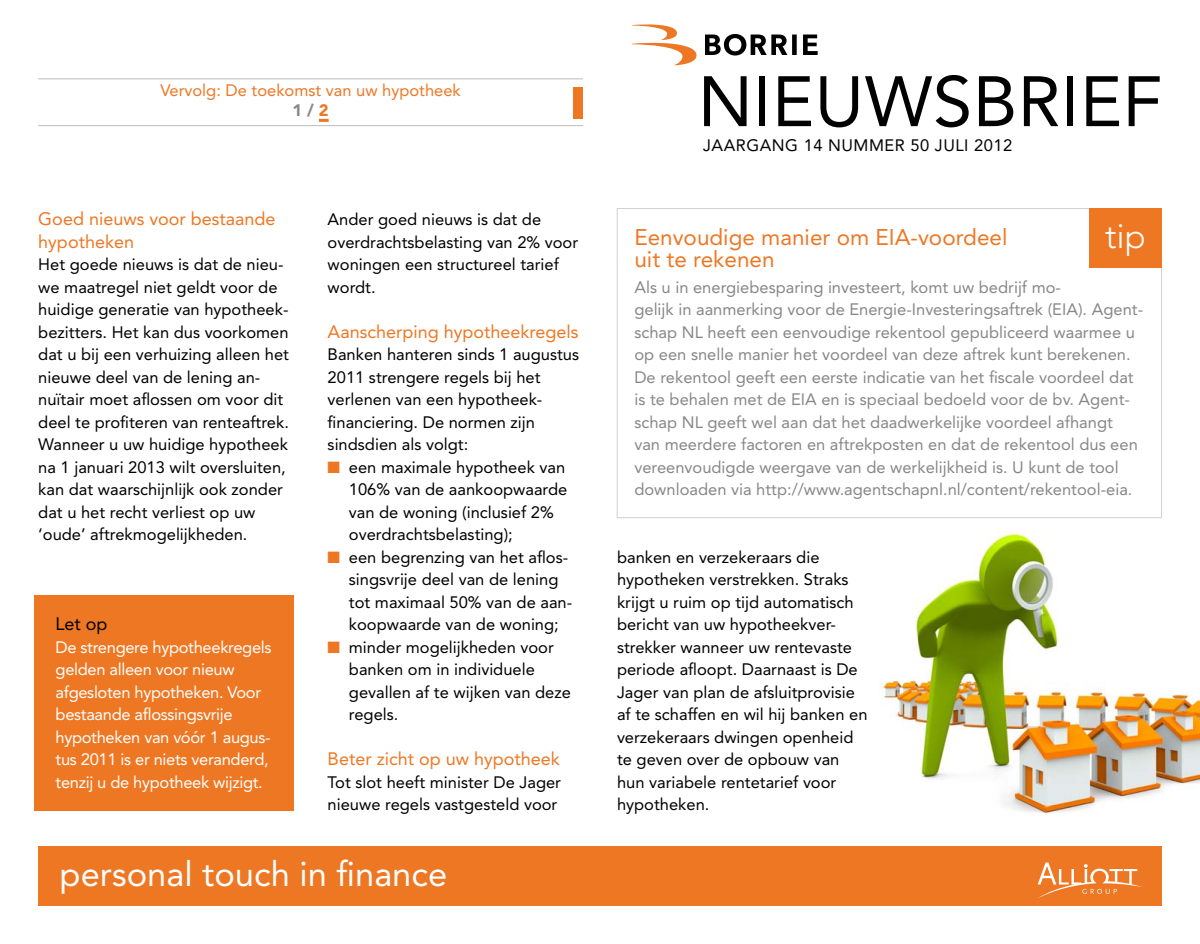
<style>
.page{position:relative;width:1200px;height:944px;background:#fff}
.page>*{position:absolute;margin:0;border:0;box-sizing:border-box;transform-origin:0 0}
.t1{font:70.5px "Avenir LT";letter-spacing:.005em;color:#000}
.t2{font:34.5px "Avenir LT";color:#fff}
.t3{font:300 34.5px "Avenir LT";color:#fff}
.t4{font:22.5px/22.5px "Avenir LT";color:#ee7723}
.t5{font:18px/22.5px "Avenir LT";color:#ee7723}
.t6{font:18px "Avenir LT";color:#000}
.t7{font:16.5px/22.5px "Avenir LT";color:#000}
.t8{font:16.5px/22.5px "Avenir LT";color:#878787}
.t9{font:16.5px/22.5px "Avenir LT";letter-spacing:-.02em;color:#fff}
.t10{font:16.5px/19.5px "Avenir LT";color:#ee7723;text-align:center}
.t11{font:16.5px "Avenir LT";letter-spacing:.03em;color:#000}
.s1{font-weight:900;color:#878787}
.s2{font-weight:900}
.s3{color:#ee7723}
</style>
<div class="page">
<div style="left:35px;top:595px;width:258px;height:215px;background:#ee7723"></div>
<img style="left:879px;top:533px;width:320px;height:281px">
<div style="left:38px;top:846px;width:1123px;height:60px;background:#ee7723"></div>
<svg style="left:1037px;top:863px;width:104px;height:35px"></svg>
<svg style="left:632px;top:24px;width:64px;height:41px"></svg>
<svg style="left:705px;top:34px;width:112px;height:22px"></svg>
<div style="left:1089px;top:208px;width:72px;height:60px;background:#ee7723"></div>
<div style="left:573px;top:87px;width:10px;height:31px;background:#ee7723"></div>
<hr style="left:38px;top:79px;width:545px;height:1px;background:#bcbcbc">
<svg style="left:319px;top:119px;width:9px;height:3px"></svg>
<hr style="left:38px;top:125px;width:545px;height:1px;background:#bcbcbc">
<p class="t10" style="left:160px;top:81px;width:302px">Vervolg: De toekomst van uw hypotheek<br><span class="s1">1 /</span> <span class="s2">2</span></p>
<p class="t5" style="left:38px;top:208px;width:239px">Goed nieuws voor bestaande hypotheken</p>
<p class="t7" style="left:38px;top:254px;width:252px">Het goede nieuws is dat de nieu&shy;we maatregel niet geldt voor de huidige generatie van hypotheek&shy;bezitters. Het kan dus voorkomen dat u bij een verhuizing alleen het nieuwe deel van de lening an&shy;nuïtair moet aflossen om voor dit deel te profiteren van renteaftrek.<br>Wanneer u uw huidige hypotheek na 1 januari 2013 wilt oversluiten, kan dat waarschijnlijk ook zonder dat u het recht verliest op uw ‘oude’ aftrekmogelijkheden.</p>
<p class="t6" style="left:56px;top:614px;width:54px">Let op</p>
<p class="t9" style="left:56px;top:636px;width:217px">De strengere hypotheekregels gelden alleen voor nieuw afgesloten hypotheken. Voor bestaande aflossingsvrije hypotheken van vóór 1 augus&shy;tus 2011 is er niets veranderd, tenzij u de hypotheek wijzigt.</p>
<p class="t7" style="left:327px;top:209px;width:252px">Ander goed nieuws is dat de overdrachtsbelasting van 2% voor woningen een structureel tarief wordt.</p>
<p class="t5" style="left:327px;top:321px;width:252px">Aanscherping hypotheekregels</p>
<p class="t7" style="left:327px;top:344px;width:253px">Banken hanteren sinds 1 augustus<br>2011 strengere regels bij het verlenen van een hypotheek&shy;financiering. De normen zijn sindsdien als volgt:</p>
<p class="t7" style="left:349px;top:456px;width:220px;text-indent:-21px"><span class="s3">■</span> een maximale hypotheek van<br>106% van de aankoopwaarde van de woning (inclusief 2% overdrachtsbelasting);</p>
<p class="t7" style="left:349px;top:546px;width:225px;text-indent:-21px"><span class="s3">■</span> een begrenzing van het aflos&shy;singsvrije deel van de lening tot maximaal 50% van de aan&shy;koopwaarde van de woning;</p>
<p class="t7" style="left:349px;top:636px;width:223px;text-indent:-21px"><span class="s3">■</span> minder mogelijkheden voor banken om in individuele gevallen af te wijken van deze regels.</p>
<p class="t5" style="left:327px;top:748px;width:234px">Beter zicht op uw hypotheek</p>
<p class="t7" style="left:327px;top:771px;width:235px">Tot slot heeft minister De Jager nieuwe regels vastgesteld voor</p>
<h2 class="t2" style="left:60px;top:854px;width:389px">personal touch in finance</h2>
<h1 class="t1" style="left:697px;top:61px;width:465px">NIEUWSBRIEF</h1>
<p class="t11" style="left:703px;top:136px;width:310px">JAARGANG 14 NUMMER 50 ju li 2012</p>
<h2 class="t3" style="left:1104px;top:216px;width:42px">tip</h2>
<h3 class="t4" style="left:634px;top:226px;width:374px">Eenvoudige manier om EIA-voordeel uit te rekenen</h3>
<p class="t8" style="left:634px;top:276px;width:510px">Als u in energiebesparing investeert, komt uw bedrijf mo-<br>gelijk in aanmerking voor de Energie-Investeringsaftrek (EIA). Agent&shy;schap NL heeft een eenvoudige rekentool gepubliceerd waarmee u op een snelle manier het voordeel van deze aftrek kunt berekenen.<br>De rekentool geeft een eerste indicatie van het fiscale voordeel dat is te behalen met de EIA en is speciaal bedoeld voor de bv. Agent&shy;schap NL geeft wel aan dat het daadwerkelijke voordeel afhangt<br>van meerdere factoren en aftrekposten en dat de rekentool dus een vereenvoudigde weergave van de werkelijkheid is. U kunt de tool downloaden via http://www.agentschapnl.nl/content/rekentool-eia.</p>
<p class="t7" style="left:617px;top:546px;width:252px">banken en verzekeraars die hypotheken verstrekken. Straks krijgt u ruim op tijd automatisch bericht van uw hypotheekver&shy;strekker wanneer uw rentevaste periode afloopt. Daarnaast is De<br>Jager van plan de afsluitprovisie af te schaffen en wil hij banken en verzekeraars dwingen openheid te geven over de opbouw van hun variabele rentetarief voor hypotheken.</p>
</div>
